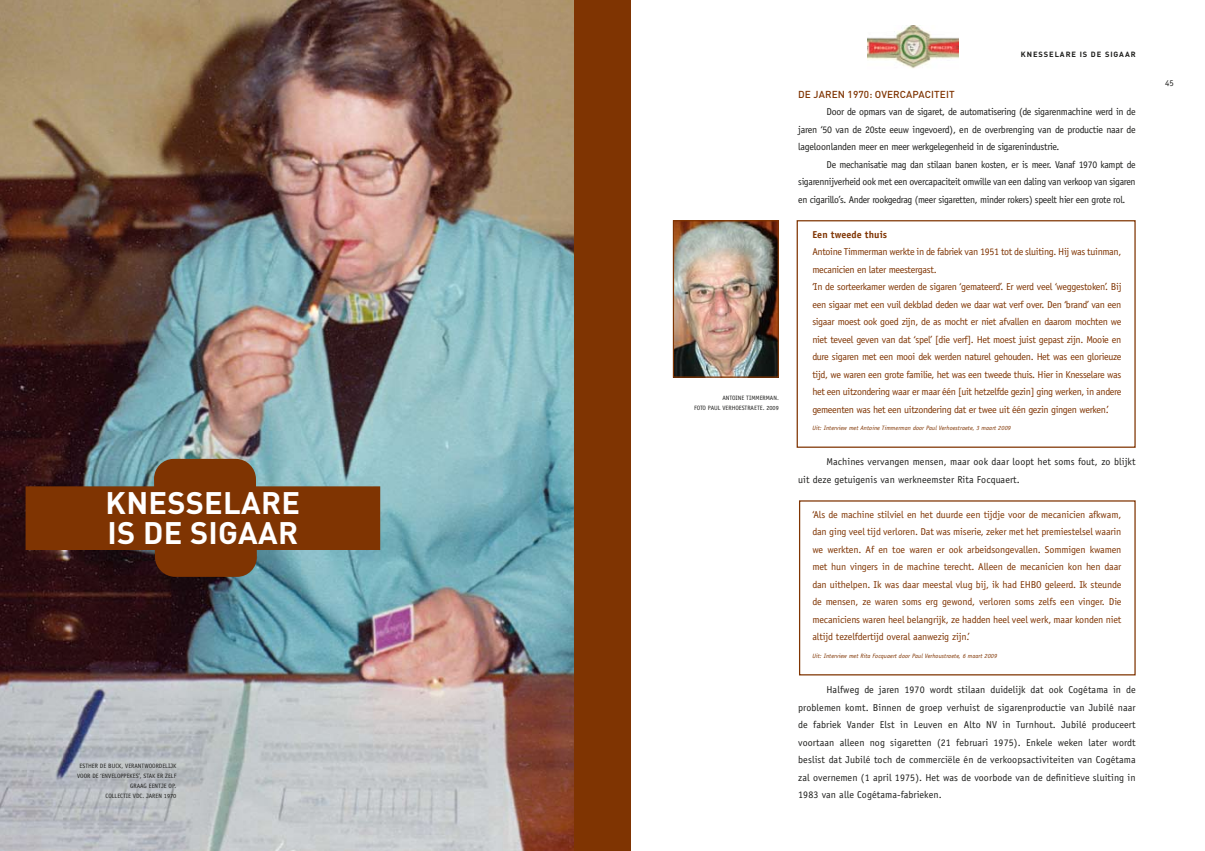
<style>
.page{position:relative;width:1205px;height:851px;background:#fff}
.page>*{position:absolute;margin:0;border:0;box-sizing:border-box;transform-origin:0 0}
.t1{font:700 30.75px/30px "DIN";letter-spacing:.01em;color:#fff}
.t2{font:10px/17.5px "Officina Sans";letter-spacing:-.03em;color:#7f3402}
.t3{font:10px/17.5px "Officina Sans";letter-spacing:-.01em;color:#1d1d1b;text-align:justify}
.t4{font:10px/17.5px "Officina Sans";letter-spacing:.01em;color:#1d1d1b}
.t5{font:500 10px "DIN";letter-spacing:.01em;color:#7f3402}
.t6{font:700 10px "Officina Sans";color:#7f3402}
.t7{font:8.75px "Officina Serif";color:#1d1d1b}
.t8{font:700 7.5px "DIN";letter-spacing:.125em;color:#1d1d1b}
.t9{font:6.25px "Officina Sans";color:#1d1d1b}
.t10{font:italic 6.25px "Officina Sans";letter-spacing:.01em;color:#7f3402}
</style>
<div class="page">
<img style="left:0;top:0;width:574px;height:850px">
<div style="left:796px;top:220px;width:339px;height:228px;border:1px solid #7f3402"></div>
<div style="left:799px;top:500px;width:336px;height:175px;border:1px solid #7f3402"></div>
<img style="left:675px;top:222px;width:102px;height:154px">
<div style="left:673px;top:220px;width:106px;height:158px;border:1px solid #7f3402"></div>
<div style="left:602px;top:0;width:29px;height:850px;background:#7f3402"></div>
<div style="left:574px;top:0;width:28px;height:850px;background:#7f3402"></div>
<img style="left:867px;top:26px;width:91px;height:43px">
<svg style="left:26px;top:459px;width:354px;height:117px;background:#74492a"></svg>
<h1 class="t1" style="left:106px;top:486px;width:194px">KNESSELARE<br>IS DE SIGAAR</h1>
<p class="t9" style="left:80px;top:762px;width:7px">Esther</p>
<p class="t9" style="left:100px;top:762px;width:30px">De Buck, verantwoordelijk</p>
<p class="t9" style="left:77px;top:772px;width:5px">voor</p>
<p class="t9" style="left:92px;top:772px;width:14px">de ‘envelo</p>
<p class="t9" style="left:120px;top:772px;width:11px">ppekes</p>
<p class="t9" style="left:139px;top:772px;width:9px">’, stak</p>
<p class="t9" style="left:157px;top:772px;width:12px">er zelf</p>
<p class="t9" style="left:130px;top:782px;width:5px">graag</p>
<p class="t9" style="left:149px;top:782px;width:4px">eentje</p>
<p class="t9" style="left:168px;top:782px;width:9px">op.</p>
<p class="t9" style="left:105px;top:792px;width:7px">Collectie</p>
<p class="t9" style="left:133px;top:792px;width:20px">VDC. Jaren</p>
<p class="t9" style="left:164px;top:792px;width:14px">1970</p>
<p class="t9" style="left:722px;top:394px;width:8px">Antoine</p>
<p class="t9" style="left:746px;top:394px;width:8px">Timmerman</p>
<p class="t9" style="left:777px;top:394px;width:3px">.</p>
<p class="t9" style="left:694px;top:404px;width:7px">Foto</p>
<p class="t9" style="left:708px;top:404px;width:5px">Paul</p>
<p class="t9" style="left:722px;top:404px;width:8px">Verhoestraete</p>
<p class="t9" style="left:763px;top:404px;width:18px">. 2009</p>
<p class="t8" style="left:1021px;top:49px;width:116px">KNESSELARE IS DE SIGAAR</p>
<p class="t5" style="left:798px;top:87px;width:158px">D E JAREN 1970: OVERCAPACITEIT</p>
<p class="t3" style="left:798px;top:103px;width:339px;text-indent:28px">Door de opmars van de sigaret, de automatisering (de sigarenmachine werd in de jaren ‘50 van de 20ste eeuw ingevoerd), en de overbrenging van de productie naar de lageloonlanden meer en meer werkgelegenheid in de sigarenindustrie.</p>
<p class="t3" style="left:798px;top:155px;width:339px;text-indent:28px">De mechanisatie mag dan stilaan banen kosten, er is meer. Vanaf 1970 kampt de sigarennijverheid ook met een overcapaciteit omwille van een daling van verkoop van sigaren en cigarillo’s. Ander rookgedrag (meer sigaretten, minder rokers) speelt hier een grote rol.</p>
<p class="t6" style="left:812px;top:228px;width:76px">Een tweede thuis</p>
<p class="t2" style="left:812px;top:243px;width:311px">Antoine Timmerman werkte in de fabriek van 1951 tot de sluiting. Hij was tuinman, mecanicien en later meestergast.<br>‘In de sorteerkamer werden de sigaren ‘gemateerd’. Er werd veel ‘weggestoken’. Bij een sigaar met een vuil dekblad deden we daar wat verf over. Den ‘brand’ van een sigaar moest ook goed zijn, de as mocht er niet afvallen en daarom mochten we niet teveel geven van dat ‘spel’ [die verf]. Het moest juist gepast zijn. Mooie en dure sigaren met een mooi dek werden naturel gehouden. Het was een glorieuze tijd, we waren een grote familie, het was een tweede thuis. Hier in Knesselare was het een uitzondering waar er maar één [uit hetzelfde gezin] ging werken, in andere gemeenten was het een uitzondering dat er twee uit één gezin gingen werken.’</p>
<p class="t10" style="left:812px;top:424px;width:200px">Uit: Interview met Antoine Timmerman door Paul Verhoestraete, 3 maart 2009</p>
<p class="t4" style="left:798px;top:453px;width:339px;text-indent:28px">Machines vervangen mensen, maar ook daar loopt het soms fout, zo blijkt uit deze getuigenis van werkneemster Rita Focquaert.</p>
<p class="t2" style="left:812px;top:505px;width:311px;text-align:justify">‘Als de machine stilviel en het duurde een tijdje voor de mecanicien afkwam, dan ging veel tijd verloren. Dat was miserie, zeker met het premiestelsel waarin we werkten. Af en toe waren er ook arbeidsongevallen. Sommigen kwamen met hun vingers in de machine terecht. Alleen de mecanicien kon hen daar dan uithelpen. Ik was daar meestal vlug bij, ik had EHBO geleerd. Ik steunde de mensen, ze waren soms erg gewond, verloren soms zelfs een vinger. Die mecaniciens waren heel belangrijk, ze hadden heel veel werk, maar konden niet altijd tezelfdertijd overal aanwezig zijn.’</p>
<p class="t10" style="left:812px;top:652px;width:186px">Uit: Interview met Rita Focquaert door Paul Verhoustraete, 6 maart 2009</p>
<p class="t3" style="left:798px;top:680px;width:339px;text-indent:28px">Halfweg de jaren 1970 wordt stilaan duidelijk dat ook Cogétama in de problemen komt. Binnen de groep verhuist de sigarenproductie van Jubilé naar de fabriek Vander Elst in Leuven en Alto NV in Turnhout. Jubilé produceert voortaan alleen nog sigaretten (21 februari 1975). Enkele weken later wordt beslist dat Jubilé toch de commerciële én de verkoopsactiviteiten van Cogétama zal overnemen (1 april 1975). Het was de voorbode van de definitieve sluiting in 1983 van alle Cogétama-fabrieken.</p>
<p class="t7" style="left:1165px;top:78px;width:10px">45</p>
</div>
